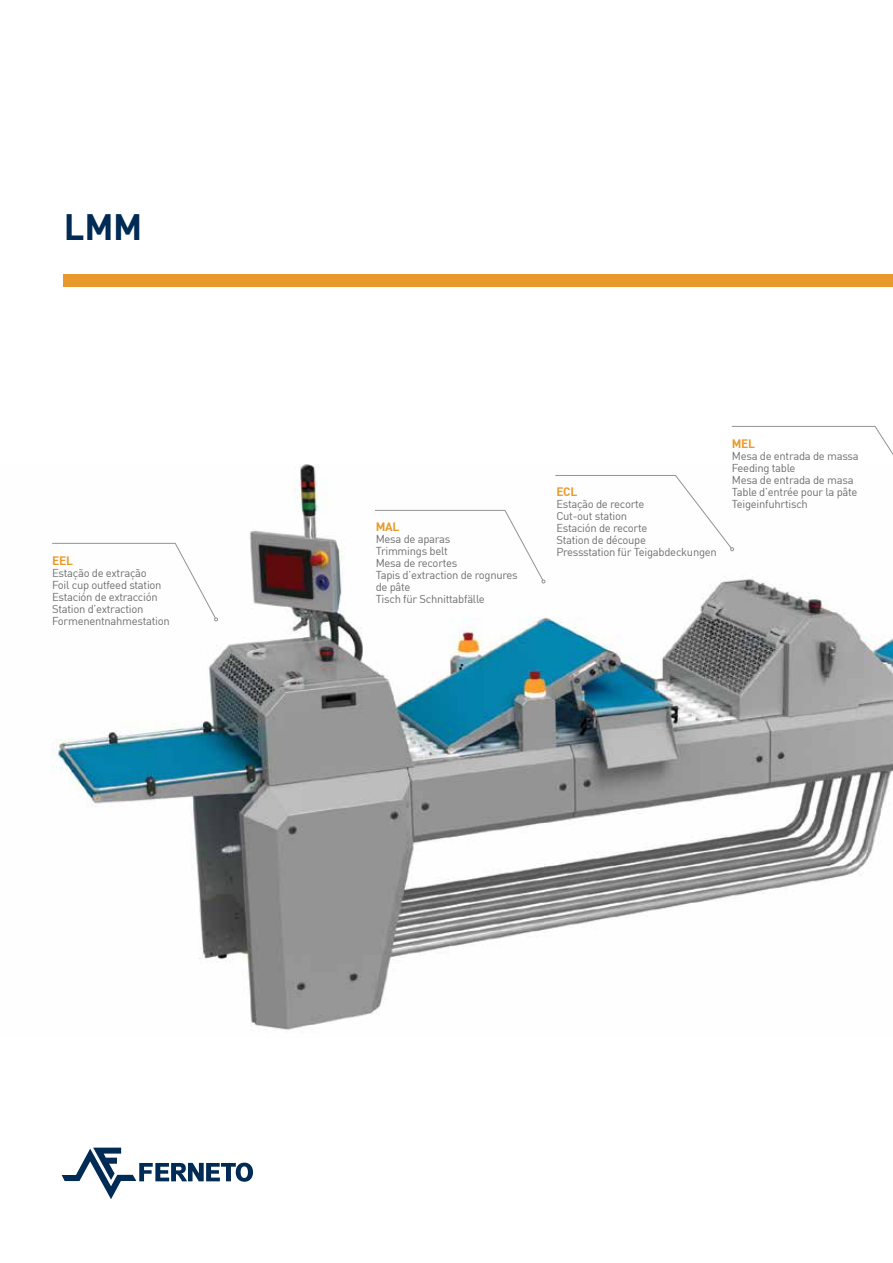
<style>
.page{position:relative;width:893px;height:1263px;background:#fff}
.page>*{position:absolute;margin:0;border:0;box-sizing:border-box;transform-origin:0 0}
.t1{font:700 36px "DIN Pro";color:#002b54}
.t2{font:700 12px "DIN";letter-spacing:-.025em;color:#e99b2a}
.t3{font:11.25px/12px "DIN";letter-spacing:-.025em;color:#6d6e71}
</style>
<div class="page">
<svg style="left:62px;top:1147px;width:191px;height:52px"></svg>
<div style="left:64px;top:274px;width:829px;height:13px;background:#e9992b"></div>
<img style="left:52px;top:464px;width:841px;height:566px">
<svg style="left:374px;top:510px;width:171px;height:73px"></svg>
<svg style="left:555px;top:426px;width:338px;height:125px"></svg>
<svg style="left:52px;top:543px;width:166px;height:78px"></svg>
<h1 class="t1" style="left:64px;top:203px;width:80px">LMM</h1>
<p class="t2" style="left:52px;top:553px;width:22px">EEL</p>
<p class="t3" style="left:52px;top:567px;width:119px">Estação de extração<br>Foil cup outfeed station<br>Estación de extracción<br>Station d’extraction<br>Formenentnahmestation</p>
<p class="t2" style="left:376px;top:519px;width:25px">MAL</p>
<p class="t3" style="left:376px;top:533px;width:143px">Mesa de aparas<br>Trimmings belt<br>Mesa de recortes<br>Tapis d’extraction de rognures de pâte<br>Tisch für Schnittabfälle</p>
<p class="t2" style="left:556px;top:484px;width:22px">ECL</p>
<p class="t3" style="left:556px;top:498px;width:162px">Estação de recorte<br>Cut-out station<br>Estación de recorte<br>Station de découpe<br>Pressstation für Teigabdeckungen</p>
<p class="t2" style="left:732px;top:435px;width:25px">MEL</p>
<p class="t3" style="left:732px;top:449px;width:128px">Mesa de entrada de massa<br>Feeding table<br>Mesa de entrada de masa<br>Table d’entrée pour la pâte<br>Teigeinfuhrtisch</p>
</div>
